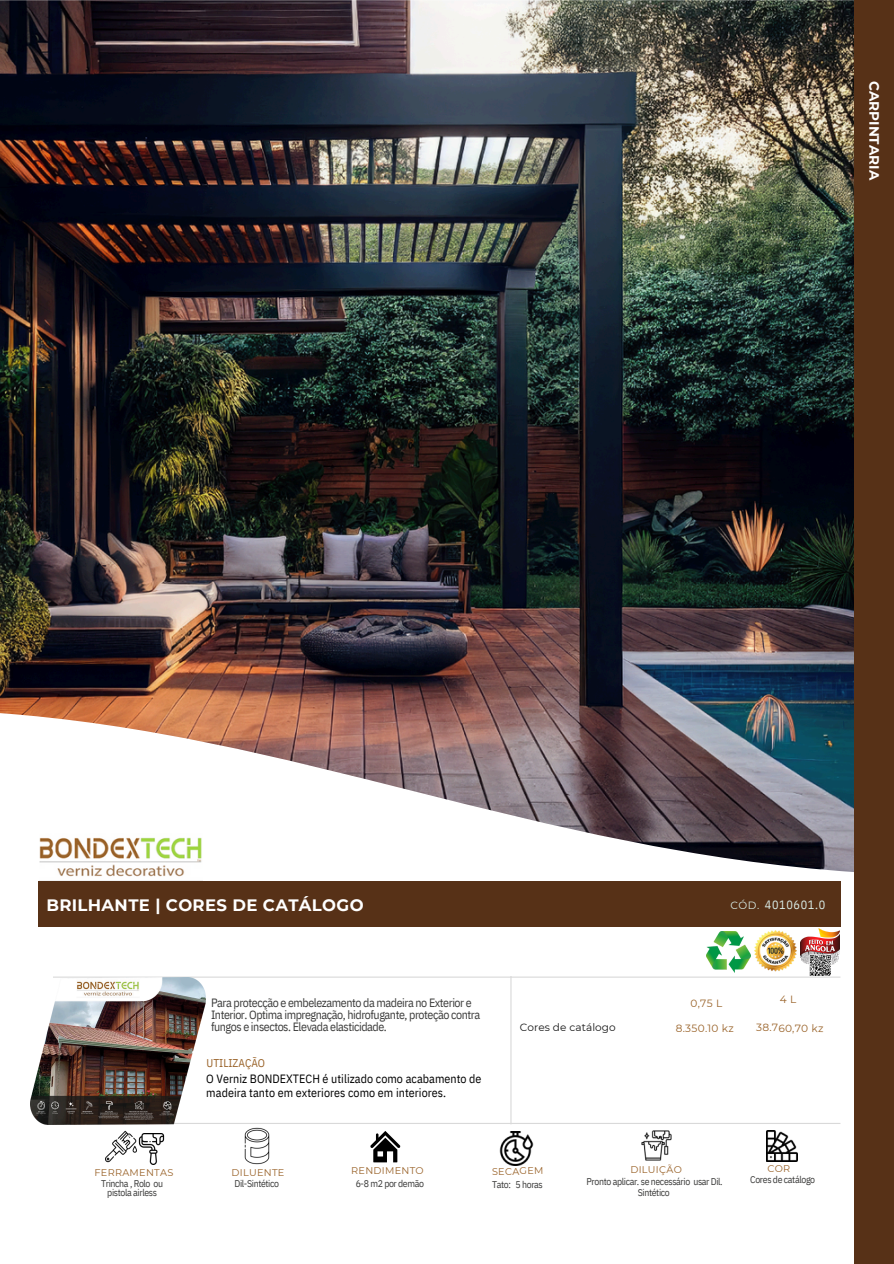
<style>
.page{position:relative;width:894px;height:1264px;background:#fff}
.page>*{position:absolute;margin:0;border:0;box-sizing:border-box;transform-origin:0 0}
.t1{font:700 16.5px "Montserrat";letter-spacing:.02em;color:#fff}
.t2{font:16.5px "Montserrat";letter-spacing:.02em;color:#fff}
.t3{font:700 13.5px "Montserrat";color:#fff}
.t4{font:12px/12px "IBM Plex Sans Cond";letter-spacing:-.035em;color:#3c3c3b}
.t5{font:12px/14px "IBM Plex Sans Cond";letter-spacing:.005em;color:#000}
.t6{font:12px "IBM Plex Sans Cond";letter-spacing:.055em;color:#daede8}
.t7{font:11.25px "IBM Plex Sans Cond";color:#996228}
.t8{font:10.5px "Montserrat";letter-spacing:.03em;color:#996228}
.t9{font:10.5px "Montserrat";letter-spacing:.01em;color:#171717}
.t10{font:10.5px "Montserrat";color:#daede8}
.t11{font:9.75px/9.8px "IBM Plex Sans Cond";letter-spacing:-.035em;color:#3c3c3b;text-align:center}
.t12{font:9.75px "Montserrat";letter-spacing:.03em;color:#996228}
</style>
<div class="page">
<img style="left:0;top:0;width:854px;height:872px">
<div style="left:38px;top:881px;width:802px;height:45px;background:#573117"></div>
<hr style="left:53px;top:976px;width:787px;height:1px;background:#d9d9d9">
<hr style="left:53px;top:1122px;width:787px;height:1px;background:#d9d9d9">
<hr style="left:510px;top:976px;width:1px;height:148px;background:#d9d9d9">
<svg style="left:370px;top:1131px;width:30px;height:31px"></svg>
<img style="left:499px;top:1131px;width:34px;height:33px">
<img style="left:641px;top:1130px;width:30px;height:30px">
<img style="left:766px;top:1130px;width:31px;height:31px">
<img style="left:244px;top:1127px;width:26px;height:38px">
<div style="left:854px;top:0;width:39px;height:1263px;background:#573117"></div>
<img style="left:40px;top:833px;width:163px;height:44px">
<img style="left:105px;top:1130px;width:32px;height:32px">
<img style="left:138px;top:1133px;width:27px;height:31px">
<img style="left:754px;top:930px;width:42px;height:41px">
<img style="left:706px;top:931px;width:44px;height:41px">
<img style="left:800px;top:928px;width:39px;height:47px">
<img style="left:30px;top:977px;width:176px;height:147px">
<p class="t3" style="left:882px;top:81px;width:101px;rotate:90deg">CARPINTARIA</p>
<p class="t1" style="left:46px;top:894px;width:318px">BRILHANTE | CORES DE CATÁLOGO</p>
<p class="t2" style="left:78px;top:898px;width:67px">VELVET</p>
<p class="t4" style="left:211px;top:996px;width:270px">Para protecção e embelezamento da madeira no Exterior e<br>Interior. Optima impregnação, hidrofugante, proteção contra fungos e insectos. Elevada elasticidade.</p>
<p class="t7" style="left:206px;top:1055px;width:60px">UTILIZAÇÃO</p>
<h6 class="t5" style="left:206px;top:1071px;width:277px">O Verniz BONDEXTECH é utilizado como acabamento de madeira tanto em exteriores como em interiores.</h6>
<h6 class="t10" style="left:730px;top:899px;width:30px">CÓD.</h6>
<h6 class="t6" style="left:764px;top:897px;width:62px">4010601.0</h6>
<h6 class="t8" style="left:690px;top:996px;width:33px">0,75 L</h6>
<h6 class="t8" style="left:779px;top:993px;width:18px">4 L</h6>
<p class="t9" style="left:519px;top:1020px;width:98px">Cores de catálogo</p>
<p class="t8" style="left:756px;top:1021px;width:69px;rotate:1deg">38.760,70 kz</p>
<p class="t8" style="left:675px;top:1021px;width:60px">8.350.10 kz</p>
<p class="t12" style="left:630px;top:1163px;width:53px">DILUIÇÃO</p>
<p class="t12" style="left:94px;top:1166px;width:80px">FERRAMENTAS</p>
<h4 class="t12" style="left:351px;top:1164px;width:74px">RENDIMENTO</h4>
<h5 class="t12" style="left:767px;top:1162px;width:24px">COR</h5>
<p class="t11" style="left:101px;top:1178px;width:63px">Trincha , Rolo ou pistola airless</p>
<p class="t11" style="left:234px;top:1178px;width:46px">Dil-Sintético</p>
<p class="t11" style="left:355px;top:1178px;width:70px">6-8 m2 por demão</p>
<p class="t11" style="left:492px;top:1179px;width:52px">Tato: 5 horas</p>
<p class="t11" style="left:586px;top:1175px;width:137px;line-height:11.2px">Pronto aplicar. se necessário usar Dil.<br>Sintético</p>
<p class="t11" style="left:750px;top:1174px;width:66px">Cores de catálogo</p>
<h6 class="t12" style="left:491px;top:1165px;width:53px;rotate:-1deg">SECAGEM</h6>
<h6 class="t12" style="left:231px;top:1166px;width:54px">DILUENTE</h6>
</div>
